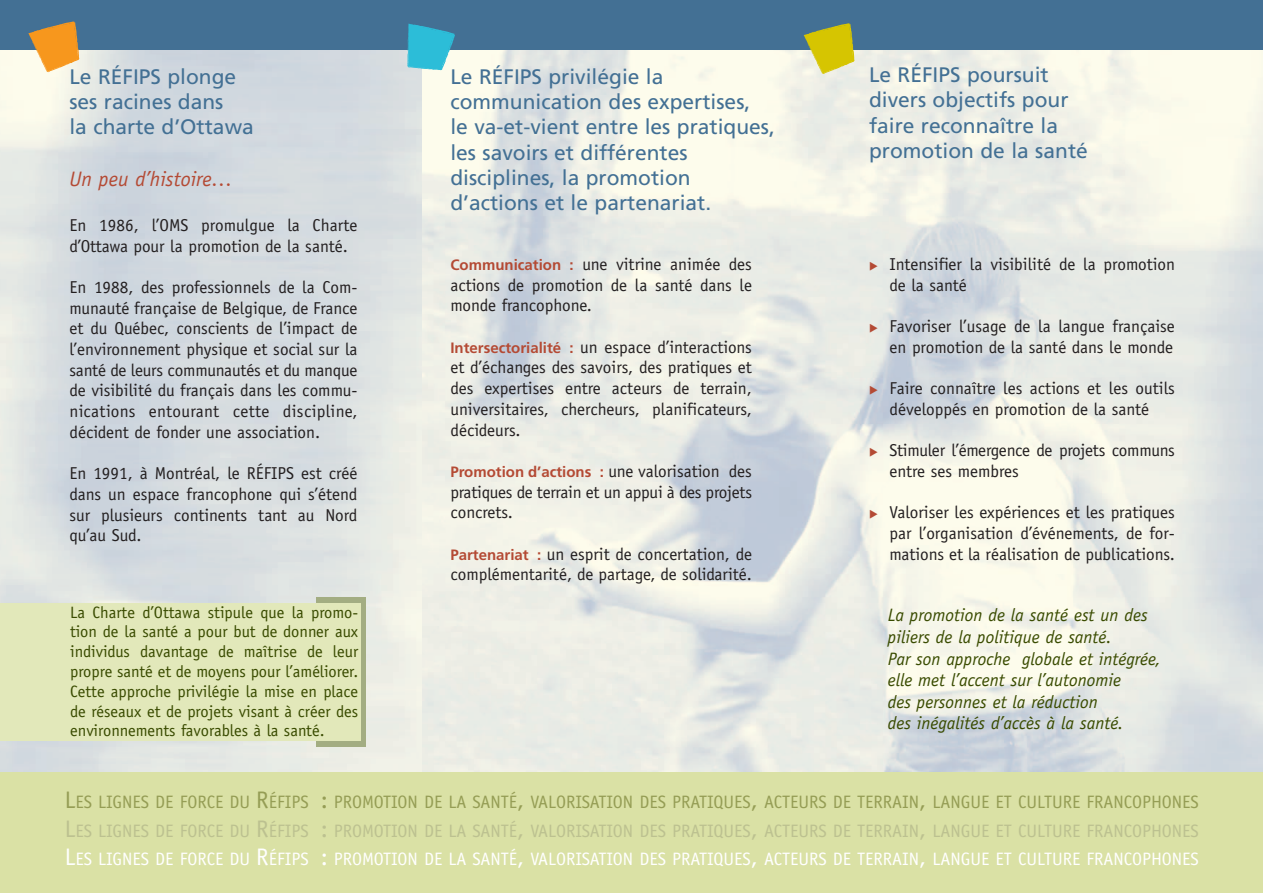
<style>
.page{position:relative;width:1263px;height:893px;background:#fff}
.page>*{position:absolute;margin:0;border:0;box-sizing:border-box;transform-origin:0 0}
.t1{font:21px/25.2px "Frutiger";color:#437094}
.t2{font:italic 21px "Officina Sans";color:#b44a34}
.t3{font:18px/28.8px "Officina Sans";color:#959d55;text-align:justify}
.t4{font:italic 18px/21.6px "Officina Sans";color:#394b00}
.t5{font:17.25px/20.7px "Officina Sans";color:#231f20}
.t6{font:16.5px/19.8px "Officina Sans";color:#394b00;text-align:justify}
.t7{font:700 15px "Frutiger";color:#b44a34}
.s1{color:#b44a34}
.s2{font-family:"Frutiger";font-weight:700;font-size:15px;color:#b44a34}
.s3{font-family:"Officina Sans";font-weight:400;font-size:17.25px;color:#231f20}
.s4{font-size:24px}
.s5{font-size:24px;color:#bcc190}
.s6{color:#bcc190}
.s7{font-size:24px;color:#fff}
.s8{color:#fff}
</style>
<div class="page">
<svg style="left:316px;top:597px;width:50px;height:149px"></svg>
<div style="left:0;top:603px;width:360px;height:137px;background:#e2e8ba"></div>
<div style="left:0;top:0;width:1263px;height:50px;background:#437094"></div>
<svg style="left:28px;top:21px;width:52px;height:51px"></svg>
<svg style="left:406px;top:24px;width:49px;height:47px;background:#4abad1"></svg>
<svg style="left:804px;top:23px;width:51px;height:51px;background:#c4c045"></svg>
<div style="left:0;top:772px;width:1263px;height:121px;background:#dae1a5"></div>
<p class="t1" style="left:69px;top:66px;width:186px">Le RÉFIPS plonge ses racines dans<br>la charte d’Ottawa</p>
<p class="t1" style="left:869px;top:64px;width:220px">Le RÉFIPS poursuit divers objectifs pour faire reconnaître la promotion de la santé</p>
<p class="t1" style="left:450px;top:66px;width:326px">Le RÉFIPS privilégie la communication des expertises,<br>le va-et-vient entre les pratiques, les savoirs et différentes disciplines, la promotion d’actions et le partenariat.</p>
<p class="t2" style="left:69px;top:171px;width:165px">Un peu d’histoire…</p>
<p class="t5" style="left:69px;top:216px;width:290px">En 1986, l’OMS promulgue la Charte d’Ottawa pour la promotion de la santé.</p>
<p class="t5" style="left:69px;top:278px;width:290px;text-align:justify">En 1988, des professionnels de la Com&shy;munauté française de Belgique, de France et du Québec, conscients de l’impact de l’environnement physique et social sur la santé de leurs communautés et du manque de visibilité du français dans les commu&shy;nications entourant cette discipline, décident de fonder une association.</p>
<p class="t5" style="left:69px;top:464px;width:290px;text-align:justify">En 1991, à Montréal, le RÉFIPS est créé dans un espace francophone qui s’étend sur plusieurs continents tant au Nord qu’au Sud.</p>
<p class="t5" style="left:889px;top:255px;width:287px;text-indent:-20px"><span class="s1">◆</span> Intensifier la visibilité de la promotion de la santé</p>
<p class="t5" style="left:869px;top:317px;width:307px;text-align:right"><span class="s1">◆</span> Favoriser l’usage de la langue française en promotion de la santé dans le monde</p>
<p class="t5" style="left:869px;top:379px;width:307px;text-align:center"><span class="s1">◆</span> Faire connaître les actions et les outils développés en promotion de la santé</p>
<p class="t5" style="left:889px;top:441px;width:287px;text-indent:-20px"><span class="s1">◆</span> Stimuler l’émergence de projets communs entre ses membres</p>
<p class="t5" style="left:889px;top:503px;width:287px;text-align:justify;text-indent:-20px"><span class="s1">◆</span> Valoriser les expériences et les pratiques par l’organisation d’événements, de for&shy;mations et la réalisation de publications.</p>
<p class="t5" style="left:450px;top:255px;width:303px;text-align:justify"><span class="s2">Communication :</span> une vitrine animée des actions de promotion de la santé dans le monde francophone.</p>
<p class="t5" style="left:450px;top:338px;width:303px;text-align:justify"><span class="s2">Intersectorialité :</span> un espace d’interactions et d’échanges des savoirs, des pratiques et des expertises entre acteurs de terrain, universitaires, chercheurs, planificateurs, décideurs.</p>
<p class="t7" style="left:450px;top:466px;width:303px">Promotion d’actions : <span class="s3">une valorisation des</span></p>
<p class="t5" style="left:450px;top:483px;width:303px">pratiques de terrain et un appui à des projets concrets.</p>
<p class="t5" style="left:450px;top:545px;width:303px"><span class="s2">Partenariat :</span> un esprit de concertation, de complémentarité, de partage, de solidarité.</p>
<p class="t6" style="left:70px;top:603px;width:290px">La Charte d’Ottawa stipule que la promo&shy;tion de la santé a pour but de donner aux individus davantage de maîtrise de leur propre santé et de moyens pour l’améliorer.<br>Cette approche privilégie la mise en place de réseaux et de projets visant à créer des environnements favorables à la santé.</p>
<p class="t4" style="left:888px;top:606px;width:274px">La promotion de la santé est un des piliers de la politique de santé.<br>Par son approche globale et intégrée, elle met l’accent sur l’autonomie<br>des personnes et la réduction<br>des inégalités d’accès à la santé.</p>
<p class="t3" style="left:65px;top:789px;width:1136px"><span class="s4">L</span>ES LIGNES DE FORCE DU <span class="s4">R</span>ÉFIPS <span class="s4">:</span> PROMOTION DE LA SANTÉ<span class="s4">,</span> VALORISATION DES PRATIQUES<span class="s4">,</span> ACTEURS DE TERRAIN<span class="s4">,</span> LANGUE ET CULTURE FRANCOPHONES <span class="s5">L</span><span class="s6">ES LIGNES DE FORCE DU</span> <span class="s5">R</span><span class="s6">ÉFIPS</span> <span class="s5">:</span> <span class="s6">PROMOTION DE LA SANTÉ</span><span class="s5">,</span> <span class="s6">VALORISATION DES PRATIQUES</span><span class="s5">,</span> <span class="s6">ACTEURS DE TERRAIN</span><span class="s5">,</span> <span class="s6">LANGUE ET CULTURE FRANCOPHONES </span><span class="s7">L</span><span class="s8">ES LIGNES DE FORCE DU</span> <span class="s7">R</span><span class="s8">ÉFIPS</span> <span class="s7">:</span> <span class="s8">PROMOTION DE LA SANTÉ</span><span class="s7">,</span> <span class="s8">VALORISATION DES PRATIQUES</span><span class="s7">,</span> <span class="s8">ACTEURS DE TERRAIN</span><span class="s7">,</span> <span class="s8">LANGUE ET CULTURE FRANCOPHONES</span></p>
</div>
